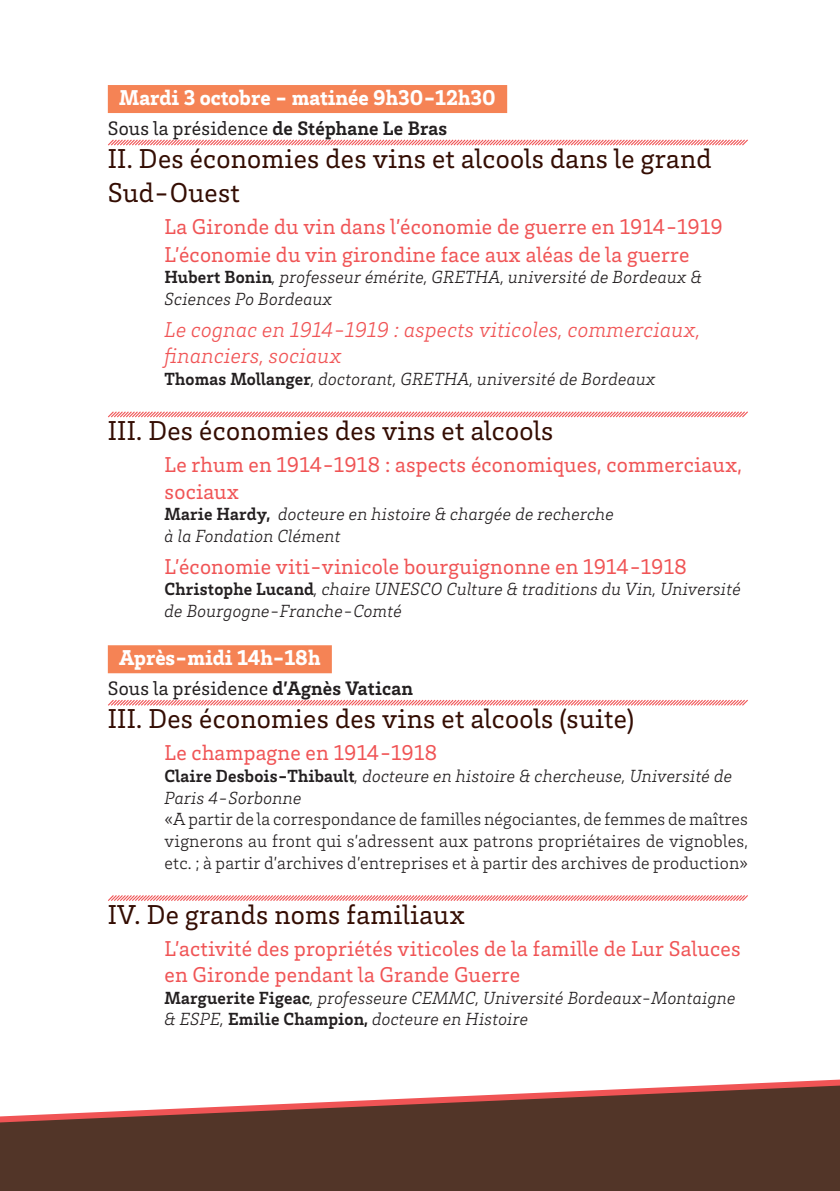
<style>
.page{position:relative;width:840px;height:1191px;background:#fff}
.page>*{position:absolute;margin:0;border:0;box-sizing:border-box;transform-origin:0 0}
._08_Titre_Master{font:28px/33.6px "Brix Slab";letter-spacing:.01em;color:#340d03}
._10_Titre_Conf{font:22px/26.4px "Brix Slab";letter-spacing:.01em;color:#f05455}
._10_Titre_Conf-2{font:italic 300 22px/26.4px "Brix Slab";letter-spacing:.01em;color:#f05455}
.Titre_Bloc_Bleu{font:900 22px "Brix Slab";color:#fff}
._11_Présidence{font:20px "Brix Slab";letter-spacing:.01em;color:#231f20}
._12_Titre_Conférenci{font:italic 300 18px/21.6px "Brix Slab";letter-spacing:.01em;color:#231f20}
._12_Titre_Conférenci-2{font:300 18px/21.6px "Brix Slab";letter-spacing:.01em;color:#231f20;text-align:justify}
.s1{font-weight:700}
.s2{font-weight:700;font-style:normal}
</style>
<div class="page">
<div style="left:108px;top:85px;width:399px;height:28px;background:#f58355"></div>
<svg style="left:108px;top:139px;width:640px;height:7px"></svg>
<svg style="left:108px;top:411px;width:640px;height:7px"></svg>
<div style="left:108px;top:645px;width:223px;height:28px;background:#f58355"></div>
<svg style="left:108px;top:699px;width:640px;height:7px"></svg>
<svg style="left:108px;top:895px;width:640px;height:6px;background:#f7b0b1"></svg>
<svg style="left:0;top:1079px;width:839px;height:112px"></svg>
<p class="Titre_Bloc_Bleu" style="left:119px;top:83px;width:378px">Mardi 3 octobre - matinée 9h30-12h30</p>
<p class="_11_Présidence" style="left:108px;top:115px;width:341px">Sous la présidence <span class="s1">de Stéphane Le Bras</span></p>
<p class="_08_Titre_Master" style="left:108px;top:141px;width:604px">II. Des économies des vins et alcools dans le grand<br>Sud-Ouest</p>
<p class="_10_Titre_Conf" style="left:164px;top:212px;width:559px">La Gironde du vin dans l’économie de guerre en 1914-1919</p>
<p class="_10_Titre_Conf" style="left:164px;top:240px;width:526px">L’économie du vin girondine face aux aléas de la guerre</p>
<p class="_12_Titre_Conférenci" style="left:164px;top:265px;width:538px"><span class="s2">Hubert Bonin</span>, professeur émérite, GRETHA, université de Bordeaux &amp;<br>Sciences Po Bordeaux</p>
<p class="_10_Titre_Conf-2" style="left:164px;top:315px;width:537px">Le cognac en 1914-1919 : aspects viticoles, commerciaux, financiers, sociaux</p>
<p class="_12_Titre_Conférenci" style="left:164px;top:367px;width:492px"><span class="s2">Thomas Mollanger</span>, doctorant, GRETHA, université de Bordeaux</p>
<p class="_08_Titre_Master" style="left:108px;top:413px;width:447px">III. Des économies des vins et alcools</p>
<p class="_10_Titre_Conf" style="left:164px;top:451px;width:578px">Le rhum en 1914-1918 : aspects économiques, commerciaux, sociaux</p>
<p class="_12_Titre_Conférenci" style="left:164px;top:502px;width:450px"><span class="s2">Marie Hardy,</span> docteure en histoire &amp; chargée de recherche</p>
<p class="_12_Titre_Conférenci" style="left:164px;top:524px;width:177px">à la Fondation Clément</p>
<p class="_10_Titre_Conf" style="left:164px;top:552px;width:523px">L’économie viti-vinicole bourguignonne en 1914-1918</p>
<p class="_12_Titre_Conférenci" style="left:164px;top:577px;width:577px"><span class="s2">Christophe Lucand</span>, chaire UNESCO Culture &amp; traditions du Vin, Université de Bourgogne-Franche-Comté</p>
<p class="Titre_Bloc_Bleu" style="left:119px;top:643px;width:203px">Après-midi 14h-18h</p>
<p class="_11_Présidence" style="left:108px;top:675px;width:306px">Sous la présidence <span class="s1">d’Agnès Vatican</span></p>
<p class="_08_Titre_Master" style="left:108px;top:701px;width:527px">III. Des économies des vins et alcools (suite)</p>
<p class="_10_Titre_Conf" style="left:164px;top:739px;width:274px">Le champagne en 1914-1918</p>
<p class="_12_Titre_Conférenci" style="left:164px;top:764px;width:568px"><span class="s2">Claire Desbois-Thibault</span>, docteure en histoire &amp; chercheuse, Université de<br>Paris 4-Sorbonne</p>
<p class="_12_Titre_Conférenci-2" style="left:164px;top:807px;width:584px">«A partir de la correspondance de familles négociantes, de femmes de maîtres vignerons au front qui s’adressent aux patrons propriétaires de vignobles, etc. ; à partir d’archives d’entreprises et à partir des archives de production»</p>
<p class="_08_Titre_Master" style="left:108px;top:896px;width:358px">IV. De grands noms familiaux</p>
<p class="_10_Titre_Conf" style="left:164px;top:934px;width:577px">L’activité des propriétés viticoles de la famille de Lur Saluces en Gironde pendant la Grande Guerre</p>
<p class="_12_Titre_Conférenci" style="left:164px;top:986px;width:572px"><span class="s2">Marguerite Figeac</span>, professeure CEMMC, Université Bordeaux-Montaigne</p>
<p class="_12_Titre_Conférenci" style="left:164px;top:1007px;width:365px">&amp; ESPE, <span class="s2">Emilie Champion,</span> docteure en Histoire</p>
</div>
